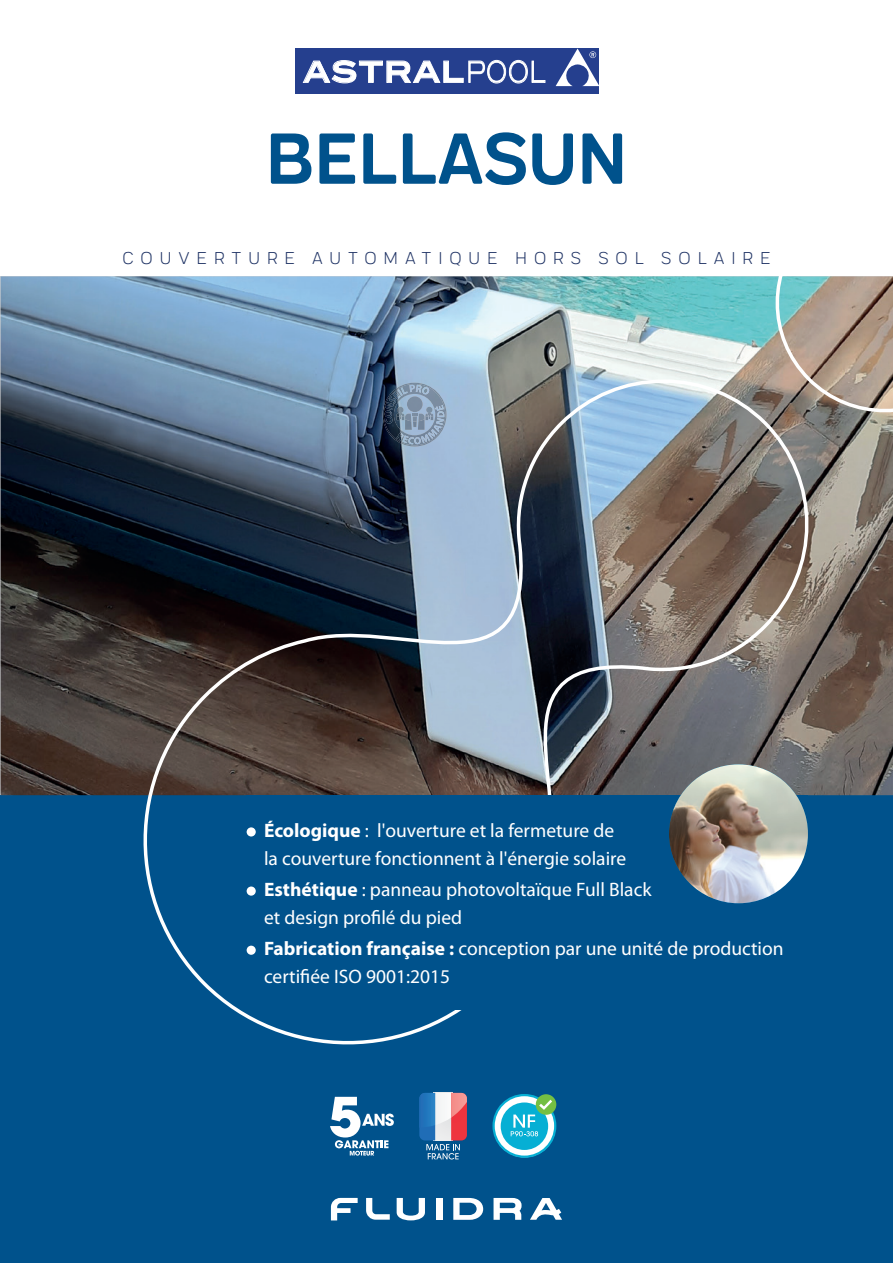
<style>
.page{position:relative;width:893px;height:1263px;background:#fff}
.page>*{position:absolute;margin:0;border:0;box-sizing:border-box;transform-origin:0 0}
.t1{font:700 75px "Praktika Rnd";color:#00528c}
.t2{font:19.5px/28.5px "Myriad Pro";color:#fff}
.t3{font:18px "Praktika Rnd";letter-spacing:.39em;color:#1e3264}
.s1{font-weight:700}
</style>
<div class="page">
<div style="left:0;top:293px;width:893px;height:970px;background:#00528c"></div>
<img style="left:1px;top:276px;width:892px;height:519px">
<img style="left:120px;top:367px;width:706px;height:678px">
<svg style="left:767px;top:276px;width:126px;height:150px;background:#a19a8e"></svg>
<svg style="left:331px;top:1198px;width:27px;height:22px"></svg>
<svg style="left:397px;top:1198px;width:28px;height:22px"></svg>
<div style="left:436px;top:1198px;width:6px;height:22px;background:#fff"></div>
<svg style="left:453px;top:1198px;width:30px;height:22px"></svg>
<svg style="left:494px;top:1198px;width:28px;height:22px"></svg>
<svg style="left:366px;top:1198px;width:24px;height:22px"></svg>
<svg style="left:530px;top:1198px;width:32px;height:22px"></svg>
<div style="left:294px;top:47px;width:306px;height:48px;background:#253f8e"></div>
<svg style="left:556px;top:49px;width:43px;height:37px"></svg>
<svg style="left:303px;top:60px;width:242px;height:23px"></svg>
<div style="left:247px;top:795px;width:561px;height:215px;background:#00528c"></div>
<div style="left:247px;top:827px;width:9px;height:9px;background:#fff;border-radius:50%"></div>
<div style="left:247px;top:886px;width:9px;height:10px;background:#fff;border-radius:50%"></div>
<div style="left:247px;top:946px;width:9px;height:9px;background:#fff;border-radius:50%"></div>
<img style="left:669px;top:764px;width:139px;height:139px;border-radius:69px">
<svg style="left:419px;top:1093px;width:48px;height:66px"></svg>
<svg style="left:330px;top:1097px;width:64px;height:58px"></svg>
<svg style="left:492px;top:1094px;width:64px;height:64px"></svg>
<img style="left:383px;top:383px;width:63px;height:63px">
<img style="left:384px;top:384px;width:61px;height:61px">
<svg style="left:385px;top:385px;width:59px;height:59px;background:#74889f"></svg>
<h1 class="t1" style="left:265px;top:99px;width:364px">BELLASUN</h1>
<p class="t3" style="left:123px;top:245px;width:649px">COUVERTURE AUTOMATIQUE HORS SOL SOLAIRE</p>
<p class="t2" style="left:264px;top:816px;width:364px"><span class="s1">Écologique</span> : l'ouverture et la fermeture de la couverture fonctionnent à l'énergie solaire</p>
<p class="t2" style="left:264px;top:875px;width:389px"><span class="s1">Esthétique</span> : panneau photovoltaïque Full Black et design profilé du pied</p>
<p class="t2" style="left:264px;top:934px;width:521px"><span class="s1">Fabrication française :</span> conception par une unité de production certifiée ISO 9001:2015</p>
</div>
